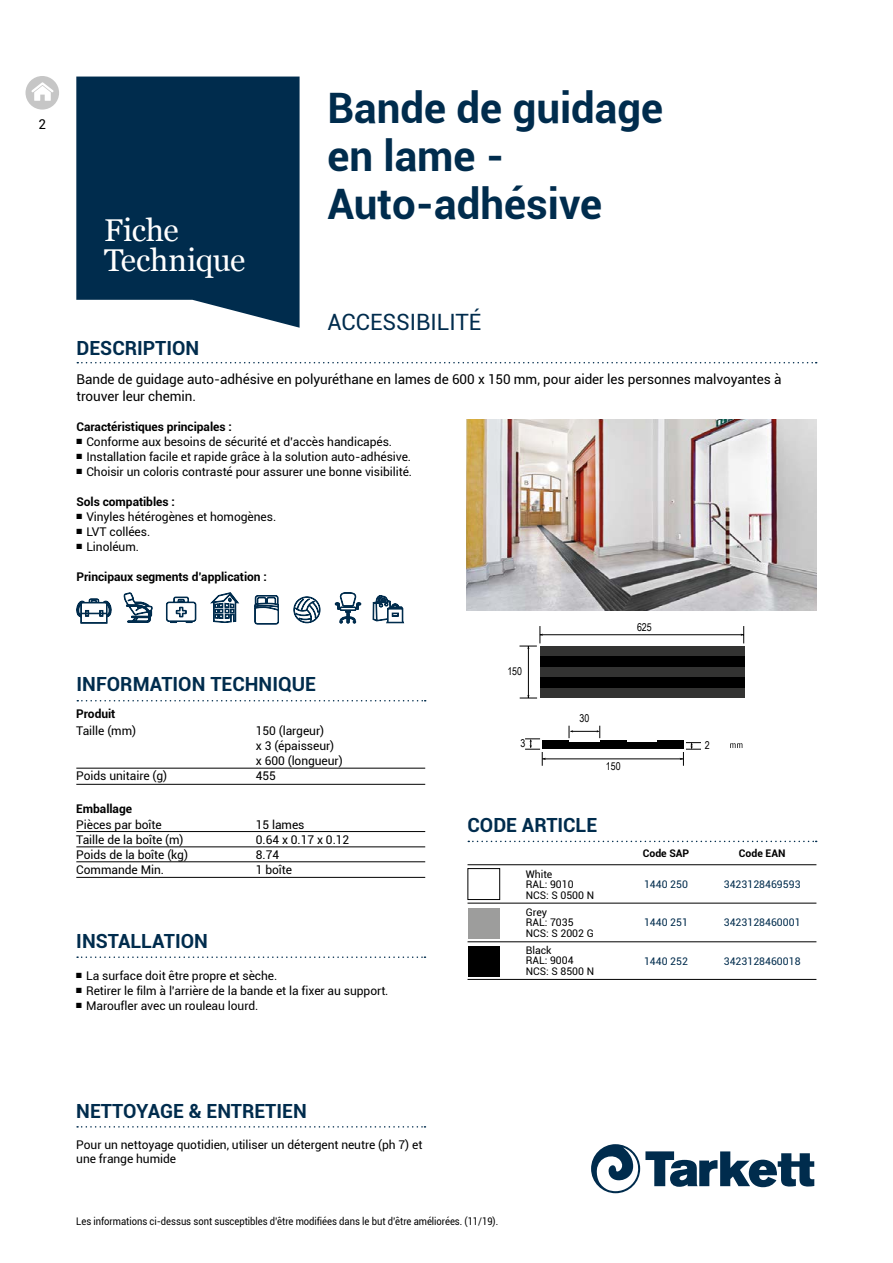
<style>
.page{position:relative;width:893px;height:1263px;background:#fff}
.page>*{position:absolute;margin:0;border:0;box-sizing:border-box;transform-origin:0 0}
.t1{font:700 42px/48px "Roboto";color:#002c4d}
.t2{font:31.5px/30px "Georgia";letter-spacing:-.01em;color:#fff}
.t3{font:22.5px "Roboto";color:#002c4d}
.t4{font:700 19.5px "Roboto";color:#002c4d}
.t5{font:13.5px/16.5px "Roboto";letter-spacing:-.005em;color:#000}
.t6{font:12px/15px "Roboto";letter-spacing:-.005em;color:#000}
.t7{font:700 12px "Roboto";letter-spacing:-.005em;color:#000}
.t8{font:10.8px "Arial Narrow";letter-spacing:-.005em;color:#000}
.t9{font:10.5px "Roboto";letter-spacing:-.005em;color:#000;scale:.9 1}
.t10{font:10.5px/10.5px "Roboto";letter-spacing:-.005em;color:#000}
.t11{font:10.5px "Roboto";color:#002c4d}
.t12{font:700 10.5px "Roboto";color:#000}
.t13{font:7.5px "Zapf Dingbats ITC";color:#000}
</style>
<div class="page">
<svg style="left:730px;top:743px;width:12px;height:5px"></svg>
<div style="left:542px;top:743px;width:142px;height:6px;background:#000"></div>
<div style="left:542px;top:740px;width:27px;height:6px;background:#000"></div>
<div style="left:657px;top:740px;width:27px;height:6px;background:#000"></div>
<div style="left:600px;top:740px;width:26px;height:6px;background:#000"></div>
<svg style="left:525px;top:739px;width:21px;height:27px"></svg>
<svg style="left:680px;top:742px;width:21px;height:24px"></svg>
<hr style="left:542px;top:759px;width:141px;height:1px;background:#000">
<svg style="left:519px;top:626px;width:226px;height:73px"></svg>
<div style="left:540px;top:646px;width:205px;height:10px;background:#333332"></div>
<div style="left:540px;top:667px;width:205px;height:10px;background:#333332"></div>
<div style="left:540px;top:688px;width:205px;height:9px;background:#333332"></div>
<svg style="left:569px;top:726px;width:31px;height:12px"></svg>
<svg style="left:166px;top:597px;width:30px;height:26px"></svg>
<svg style="left:76px;top:599px;width:36px;height:24px"></svg>
<svg style="left:124px;top:592px;width:28px;height:31px"></svg>
<svg style="left:335px;top:592px;width:26px;height:31px"></svg>
<svg style="left:254px;top:595px;width:25px;height:29px"></svg>
<svg style="left:211px;top:592px;width:28px;height:31px"></svg>
<svg style="left:294px;top:597px;width:26px;height:26px"></svg>
<svg style="left:373px;top:595px;width:31px;height:28px"></svg>
<svg style="left:591px;top:1144px;width:223px;height:49px"></svg>
<hr style="left:76px;top:831px;width:349px;height:1px;background:#000">
<hr style="left:76px;top:847px;width:349px;height:1px;background:#000">
<hr style="left:76px;top:861px;width:349px;height:1px;background:#000">
<hr style="left:76px;top:877px;width:349px;height:1px;background:#000">
<hr style="left:76px;top:784px;width:349px;height:1px;background:#000">
<hr style="left:76px;top:768px;width:349px;height:1px;background:#000">
<div style="left:468px;top:868px;width:32px;height:32px;border:1px solid #000"></div>
<div style="left:468px;top:907px;width:31px;height:31px;background:#9d9d9c"></div>
<div style="left:468px;top:946px;width:31px;height:31px;background:#000"></div>
<hr style="left:468px;top:864px;width:348px;height:1px;background:#000">
<hr style="left:468px;top:903px;width:348px;height:1px;background:#000">
<hr style="left:468px;top:941px;width:348px;height:1px;background:#000">
<hr style="left:468px;top:979px;width:348px;height:1px;background:#000">
<svg style="left:77px;top:362px;width:740px;height:1px"></svg>
<img style="left:467px;top:419px;width:349px;height:191px">
<svg style="left:76px;top:77px;width:224px;height:251px;background:#1b425f"></svg>
<svg style="left:77px;top:700px;width:349px;height:1px"></svg>
<svg style="left:77px;top:956px;width:348px;height:2px"></svg>
<svg style="left:77px;top:1126px;width:348px;height:1px"></svg>
<svg style="left:468px;top:841px;width:349px;height:1px"></svg>
<svg style="left:26px;top:76px;width:33px;height:34px"></svg>
<p class="t5" style="left:38px;top:115px;width:9px">2</p>
<h2 class="t2" style="left:104px;top:214px;width:143px">Fiche<br>Technique</h2>
<h3 class="t4" style="left:77px;top:334px;width:124px">DESCRIPTION</h3>
<h1 class="t1" style="left:327px;top:82px;width:337px">Bande de guidage en lame -<br>Auto-adhésive</h1>
<h3 class="t3" style="left:327px;top:306px;width:155px">ACCESSIBILITÉ</h3>
<p class="t5" style="left:77px;top:371px;width:706px">Bande de guidage auto-adhésive en polyuréthane en lames de 600 x 150 mm, pour aider les personnes malvoyantes à trouver leur chemin.</p>
<p class="t7" style="left:77px;top:418px;width:157px">Caractéristiques principales :</p>
<p class="t13" style="left:77px;top:438px;width:7px">■</p>
<p class="t6" style="left:86px;top:434px;width:307px">Conforme aux besoins de sécurité et d’accès handicapés.</p>
<p class="t13" style="left:77px;top:453px;width:7px">■</p>
<p class="t6" style="left:86px;top:449px;width:326px">Installation facile et rapide grâce à la solution auto-adhésive.</p>
<p class="t13" style="left:77px;top:468px;width:7px">■</p>
<p class="t6" style="left:86px;top:464px;width:327px">Choisir un coloris contrasté pour assurer une bonne visibilité.</p>
<p class="t7" style="left:77px;top:493px;width:100px">Sols compatibles :</p>
<p class="t13" style="left:77px;top:513px;width:7px">■</p>
<p class="t6" style="left:86px;top:509px;width:191px">Vinyles hétérogènes et homogènes.</p>
<p class="t13" style="left:77px;top:528px;width:7px">■</p>
<p class="t6" style="left:86px;top:524px;width:65px">LVT collées.</p>
<p class="t13" style="left:77px;top:543px;width:7px">■</p>
<p class="t6" style="left:86px;top:539px;width:54px">Linoléum.</p>
<p class="t7" style="left:77px;top:568px;width:192px">Principaux segments d’application :</p>
<h3 class="t4" style="left:77px;top:671px;width:241px">INFORMATION TECHNIQUE</h3>
<p class="t7" style="left:76px;top:705px;width:41px">Produit</p>
<p class="t8" style="left:507px;top:663px;width:16px">150</p>
<p class="t8" style="left:580px;top:710px;width:11px">30</p>
<p class="t6" style="left:76px;top:723px;width:61px">Taille (mm)</p>
<p class="t6" style="left:76px;top:768px;width:92px">Poids unitaire (g)</p>
<p class="t6" style="left:76px;top:817px;width:113px">Pièces par boîte<br>Taille de la boîte (m)<br>Poids de la boîte (kg)<br>Commande Min.</p>
<p class="t6" style="left:256px;top:723px;width:88px">150 (largeur)<br>x 3 (épaisseur) x 600 (longueur)<br>455</p>
<p class="t6" style="left:256px;top:817px;width:95px">15 lames<br>0.64 x 0.17 x 0.12<br>8.74<br>1 boîte</p>
<h3 class="t4" style="left:468px;top:811px;width:131px">CODE ARTICLE</h3>
<p class="t8" style="left:521px;top:735px;width:6px">3</p>
<p class="t7" style="left:76px;top:800px;width:57px">Emballage</p>
<p class="t10" style="left:526px;top:868px;width:70px">White<br>RAL: 9010<br>NCS: S 0500 N</p>
<p class="t10" style="left:526px;top:906px;width:70px">Grey<br>RAL: 7035<br>NCS: S 2002 G</p>
<p class="t10" style="left:526px;top:944px;width:70px">Black<br>RAL: 9004<br>NCS: S 8500 N</p>
<h3 class="t4" style="left:76px;top:927px;width:133px">INSTALLATION</h3>
<p class="t13" style="left:76px;top:972px;width:7px">■</p>
<p class="t6" style="left:86px;top:968px;width:193px">La surface doit être propre et sèche.</p>
<p class="t6" style="left:76px;top:983px;width:314px">■ Retirer le film à l’arrière de la bande et la fixer au support.</p>
<p class="t13" style="left:76px;top:1002px;width:7px">■</p>
<p class="t6" style="left:86px;top:998px;width:174px">Maroufler avec un rouleau lourd.</p>
<p class="t8" style="left:606px;top:759px;width:16px">150</p>
<p class="t8" style="left:637px;top:619px;width:16px">625</p>
<p class="t8" style="left:705px;top:737px;width:6px">2</p>
<p class="t12" style="left:643px;top:846px;width:48px">Code SAP</p>
<p class="t12" style="left:739px;top:846px;width:48px">Code EAN</p>
<p class="t11" style="left:644px;top:877px;width:45px">1440 250</p>
<p class="t11" style="left:644px;top:915px;width:45px">1440 251</p>
<p class="t11" style="left:644px;top:953px;width:45px">1440 252</p>
<p class="t11" style="left:724px;top:877px;width:78px">3423128469593</p>
<p class="t11" style="left:724px;top:915px;width:78px">3423128460001</p>
<p class="t11" style="left:724px;top:953px;width:78px">3423128460018</p>
<h3 class="t4" style="left:76px;top:1097px;width:232px">NETTOYAGE &amp; ENTRETIEN</h3>
<p class="t6" style="left:76px;top:1137px;width:348px;line-height:14.4px">Pour un nettoyage quotidien, utiliser un détergent neutre (ph 7) et une frange humide</p>
<p class="t9" style="left:76px;top:1214px;width:470px">Les informations ci-dessus sont susceptibles d’être modifiées dans le but d’être améliorées. (11/19).</p>
</div>
